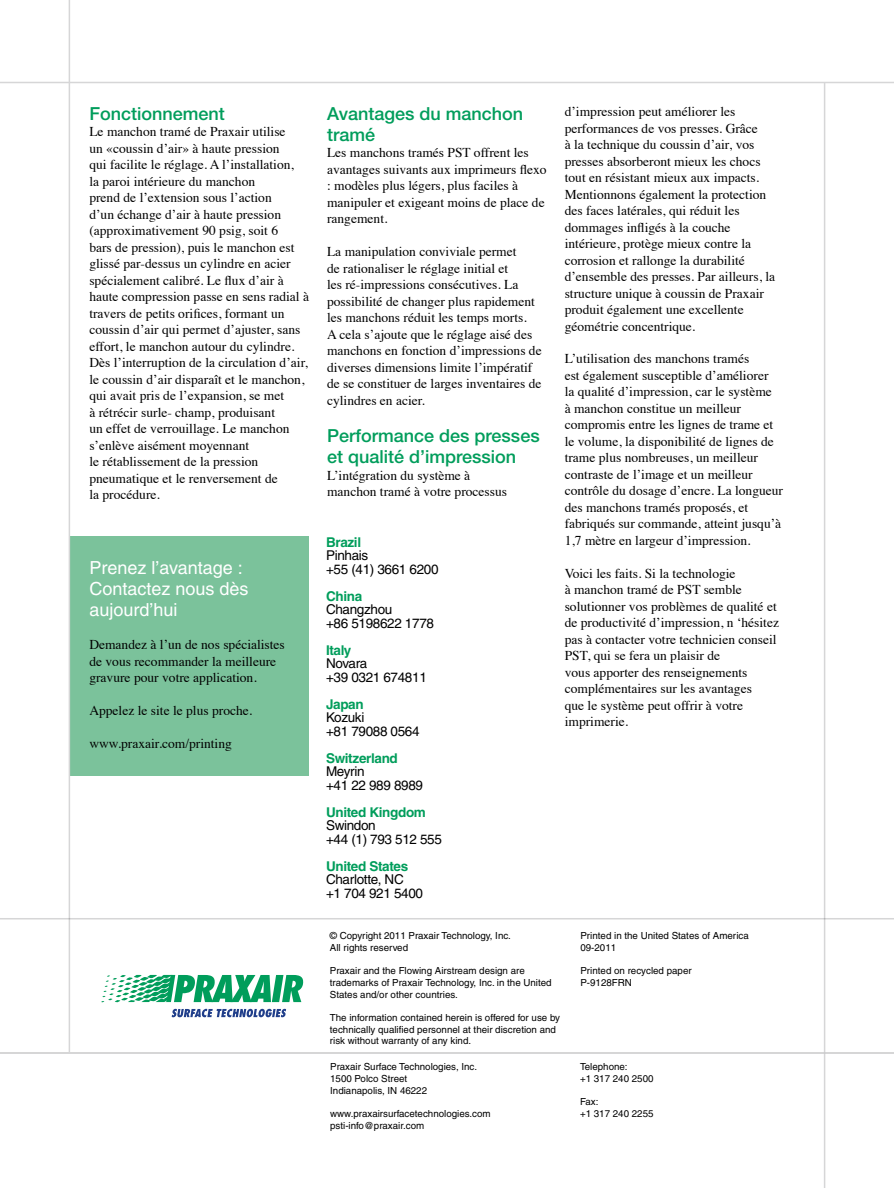
<style>
.page{position:relative;width:894px;height:1188px;background:#fff}
.page>*{position:absolute;margin:0;border:0;box-sizing:border-box;transform-origin:0 0}
.t1{font:500 18px/21px "Helvetica Neue";color:#009d5b}
.t2{font:18px/21px "Helvetica";color:#fff}
.t3{font:13.5px/16.5px "Times";color:#000}
.t4{font:13.5px/13.5px "Helvetica";letter-spacing:-.025em;color:#000}
.t5{font:700 13.5px "Helvetica";letter-spacing:-.025em;color:#009d5b}
.t6{font:9.75px/11.7px "Helvetica";color:#000}
</style>
<div class="page">
<hr style="left:823px;top:83px;width:2px;height:1105px;background:#d6d6d7">
<hr style="left:0;top:1052px;width:893px;height:2px;background:#c9c9ca">
<svg style="left:172px;top:1009px;width:114px;height:8px"></svg>
<svg style="left:101px;top:975px;width:202px;height:27px"></svg>
<hr style="left:0;top:82px;width:893px;height:1px;background:#d6d6d7">
<div style="left:69px;top:536px;width:240px;height:239px;background:#7bc29b"></div>
<hr style="left:69px;top:0;width:1px;height:1053px;background:#d6d6d7">
<hr style="left:0;top:918px;width:893px;height:2px;background:#d6d6d7">
<h1 class="t1" style="left:89px;top:103px;width:137px">Fonctionnement</h1>
<p class="t3" style="left:89px;top:123px;width:221px">Le manchon tramé de Praxair utilise<br>un «coussin d’air» à haute pression<br>qui facilite le réglage. A l’installation,<br>la paroi intérieure du manchon<br>prend de l’extension sous l’action<br>d’un échange d’air à haute pression (approximativement 90 psig, soit 6<br>bars de pression), puis le manchon est glissé par-dessus un cylindre en acier spécialement calibré. Le flux d’air à haute compression passe en sens radial à travers de petits orifices, formant un coussin d’air qui permet d’ajuster, sans effort, le manchon autour du cylindre.<br>Dès l’interruption de la circulation d’air, le coussin d’air disparaît et le manchon, qui avait pris de l’expansion, se met<br>à rétrécir surle- champ, produisant<br>un effet de verrouillage. Le manchon s’enlève aisément moyennant<br>le rétablissement de la pression pneumatique et le renversement de<br>la procédure.</p>
<h1 class="t2" style="left:89px;top:558px;width:161px">Prenez l’avantage :<br>Contactez nous dès aujourd’hui</h1>
<p class="t3" style="left:89px;top:636px;width:197px">Demandez à l’un de nos spécialistes de vous recommander la meilleure gravure pour votre application.</p>
<p class="t3" style="left:89px;top:702px;width:164px">Appelez le site le plus proche.</p>
<p class="t3" style="left:89px;top:734px;width:144px">www.praxair.com/printing</p>
<h1 class="t1" style="left:327px;top:103px;width:198px">Avantages du manchon tramé</h1>
<p class="t3" style="left:327px;top:144px;width:221px">Les manchons tramés PST offrent les avantages suivants aux imprimeurs flexo : modèles plus légers, plus faciles à manipuler et exigeant moins de place de rangement.</p>
<p class="t3" style="left:327px;top:242px;width:216px">La manipulation conviviale permet<br>de rationaliser le réglage initial et<br>les ré-impressions consécutives. La possibilité de changer plus rapidement les manchons réduit les temps morts.<br>A cela s’ajoute que le réglage aisé des manchons en fonction d’impressions de diverses dimensions limite l’impératif de se constituer de larges inventaires de cylindres en acier.</p>
<h1 class="t1" style="left:327px;top:425px;width:214px">Performance des presses et qualité d’impression</h1>
<p class="t3" style="left:327px;top:466px;width:181px">L’intégration du système à manchon tramé à votre processus</p>
<p class="t5" style="left:326px;top:534px;width:37px">Brazil</p>
<p class="t4" style="left:326px;top:549px;width:114px">Pinhais<br>+55 (41) 3661 6200</p>
<p class="t5" style="left:326px;top:588px;width:38px">China</p>
<p class="t4" style="left:326px;top:603px;width:109px">Changzhou<br>+86 5198622 1778</p>
<p class="t5" style="left:326px;top:642px;width:27px">Italy</p>
<p class="t4" style="left:326px;top:657px;width:102px">Novara<br>+39 0321 674811</p>
<p class="t5" style="left:326px;top:696px;width:39px">Japan</p>
<p class="t4" style="left:326px;top:711px;width:95px">Kozuki<br>+81 79088 0564</p>
<p class="t5" style="left:326px;top:750px;width:73px">Switzerland</p>
<p class="t4" style="left:326px;top:765px;width:98px">Meyrin<br>+41 22 989 8989</p>
<p class="t5" style="left:326px;top:804px;width:101px">United Kingdom</p>
<p class="t4" style="left:326px;top:819px;width:117px">Swindon<br>+44 (1) 793 512 555</p>
<p class="t5" style="left:326px;top:858px;width:84px">United States</p>
<p class="t4" style="left:326px;top:873px;width:98px">Charlotte, NC<br>+1 704 921 5400</p>
<p class="t3" style="left:564px;top:102px;width:212px">d’impression peut améliorer les performances de vos presses. Grâce<br>à la technique du coussin d’air, vos presses absorberont mieux les chocs tout en résistant mieux aux impacts.<br>Mentionnons également la protection des faces latérales, qui réduit les dommages infligés à la couche intérieure, protège mieux contre la corrosion et rallonge la durabilité d’ensemble des presses. Par ailleurs, la structure unique à coussin de Praxair produit également une excellente géométrie concentrique.</p>
<p class="t3" style="left:564px;top:350px;width:220px">L’utilisation des manchons tramés<br>est également susceptible d’améliorer<br>la qualité d’impression, car le système<br>à manchon constitue un meilleur compromis entre les lignes de trame et le volume, la disponibilité de lignes de trame plus nombreuses, un meilleur contraste de l’image et un meilleur contrôle du dosage d’encre. La longueur des manchons tramés proposés, et fabriqués sur commande, atteint jusqu’à 1,7 mètre en largeur d’impression.</p>
<p class="t3" style="left:564px;top:564px;width:216px">Voici les faits. Si la technologie<br>à manchon tramé de PST semble solutionner vos problèmes de qualité et de productivité d’impression, n ‘hésitez pas à contacter votre technicien conseil PST, qui se fera un plaisir de<br>vous apporter des renseignements complémentaires sur les avantages<br>que le système peut offrir à votre imprimerie.</p>
<p class="t6" style="left:330px;top:930px;width:182px">© Copyright 2011 Praxair Technology, Inc.<br>All rights reserved</p>
<p class="t6" style="left:330px;top:965px;width:223px">Praxair and the Flowing Airstream design are trademarks of Praxair Technology, Inc. in the United<br>States and/or other countries.</p>
<p class="t6" style="left:330px;top:1012px;width:232px">The information contained herein is offered for use by technically qualified personnel at their discretion and risk without warranty of any kind.</p>
<p class="t6" style="left:330px;top:1061px;width:148px">Praxair Surface Technologies, Inc.<br>1500 Polco Street<br>Indianapolis, IN 46222</p>
<p class="t6" style="left:330px;top:1108px;width:162px">www.praxairsurfacetechnologies.com psti-info@praxair.com</p>
<p class="t6" style="left:580px;top:930px;width:170px">Printed in the United States of America<br>09-2011</p>
<p class="t6" style="left:580px;top:965px;width:113px">Printed on recycled paper<br>P-9128FRN</p>
<p class="t6" style="left:579px;top:1061px;width:75px">Telephone:<br>+1 317 240 2500</p>
<p class="t6" style="left:579px;top:1096px;width:75px">Fax:<br>+1 317 240 2255</p>
</div>
